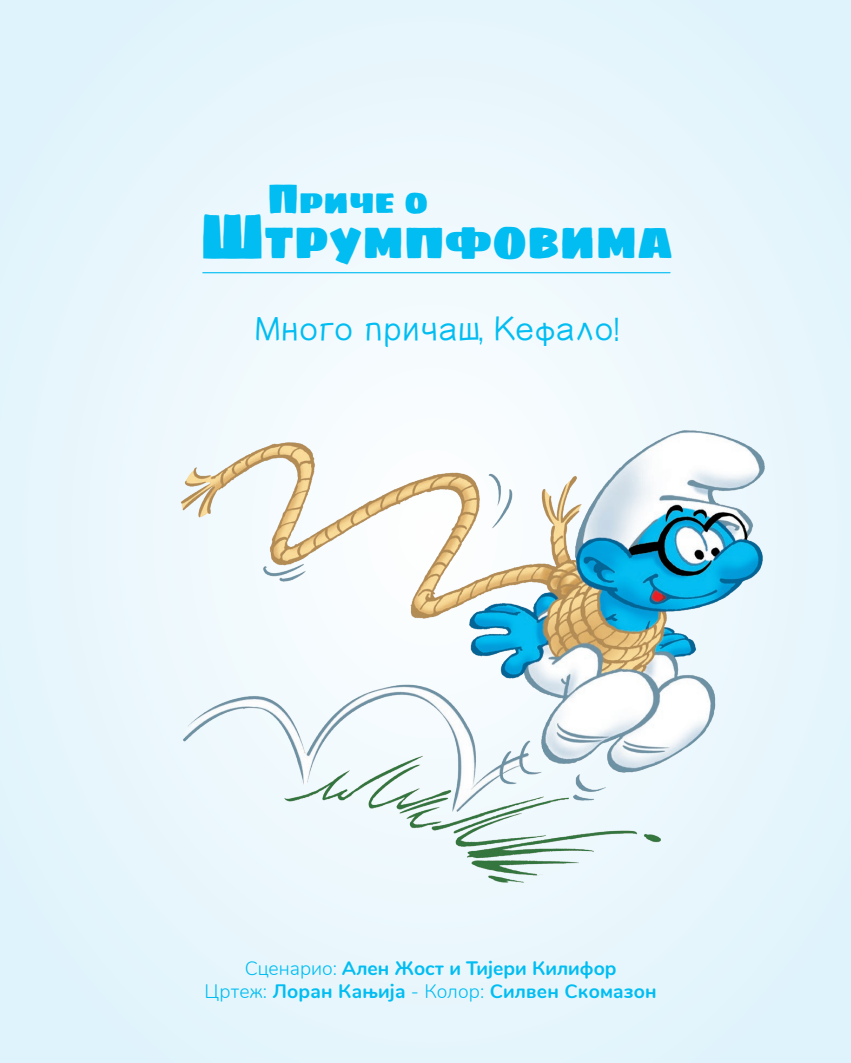
<style>
.page{position:relative;width:851px;height:1063px;background:#fff}
.page>*{position:absolute;margin:0;border:0;box-sizing:border-box;transform-origin:0 0}
.t1{font:52.2px "ZM Sigmar One Cyrillic";color:#01bdf2;scale:.89 1}
.t2{font:33.9px "ZM Sigmar One Cyrillic";color:#01bdf2}
.t3{font:32.4px "ZM Yuppy TC";letter-spacing:-.415em;color:#01bdf2}
.t4{font:700 19.5px/23.4px "Nunito";letter-spacing:.01em;color:#01bdf2;text-align:center}
.s1{font-size:42.3px}
.s2{font-size:65.25px}
.s3{font-weight:300}
</style>
<div class="page">
<div style="left:0;top:0;width:850px;height:1063px;background:#e7f6fc"></div>
<img style="left:180px;top:384px;width:585px;height:499px">
<hr style="left:203px;top:272px;width:467px;height:1px;background:#01bdf2">
<h2 class="t2" style="left:268px;top:173px;width:162px"><span class="s1">П</span>риче 0</h2>
<h1 class="t1" style="left:201px;top:197px;width:533px"><span class="s2">Ш</span>трумпфовима</h1>
<h3 class="t3" style="left:251px;top:308px;width:371px">Много причаш, Кефало!</h3>
<p class="t4" style="left:204px;top:955px;width:453px"><span class="s3">Сценарио:</span> Ален Жост и Тијери Килифор<br><span class="s3">Цртеж:</span> Лоран Кањија <span class="s3">- Колор:</span> Силвен Скомазон</p>
</div>
